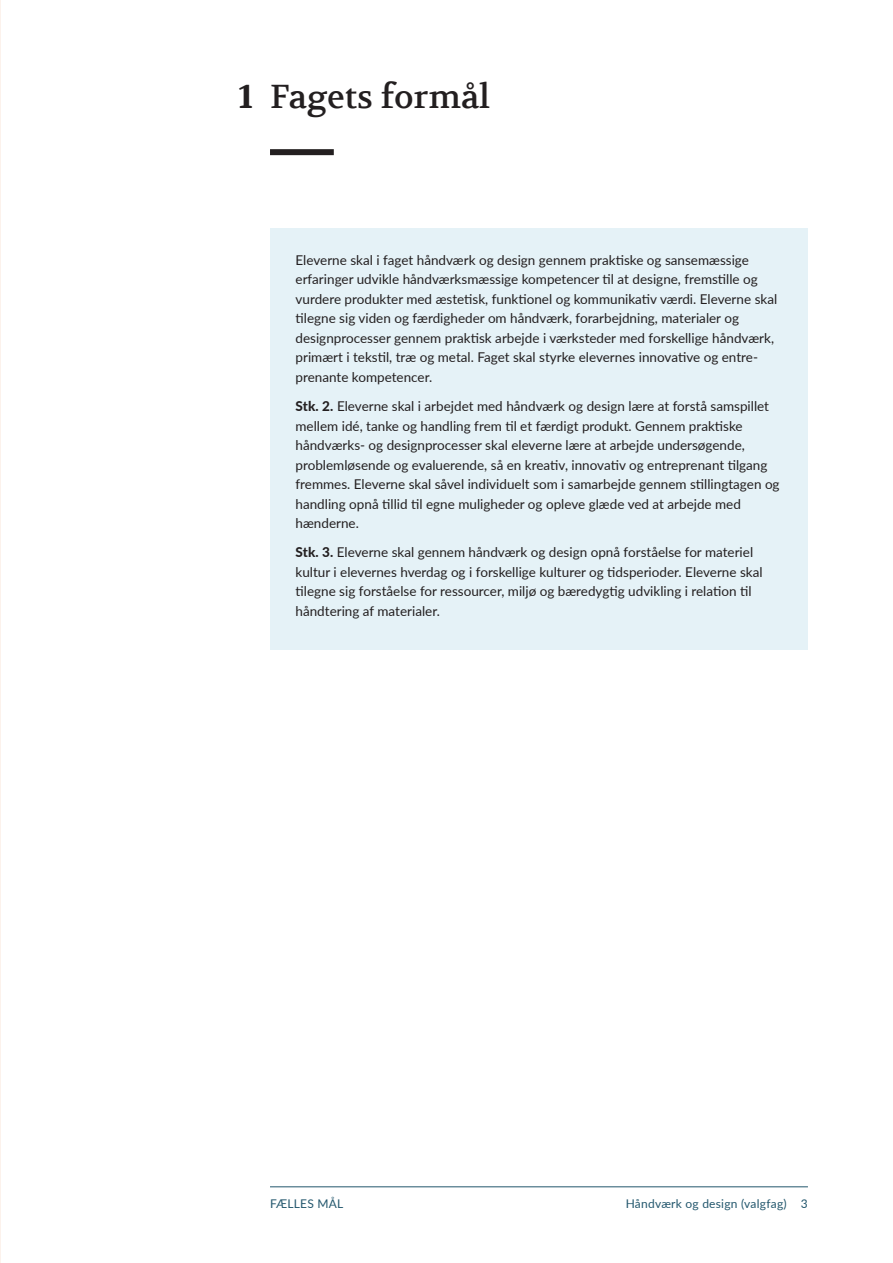
<style>
.page{position:relative;width:893px;height:1263px;background:#fff}
.page>*{position:absolute;margin:0;border:0;box-sizing:border-box;transform-origin:0 0}
.t1{font:33px "Volkhov";color:#231f20}
.t2{font:700 33px "Volkhov";color:#231f20}
.t3{font:13.5px/19.5px "Lato";color:#231f20}
.t4{font:12px "Lato";letter-spacing:.02em;color:#23576d}
.s1{font-weight:800}
</style>
<div class="page">
<div style="left:270px;top:149px;width:64px;height:6px;background:#231f20"></div>
<div style="left:270px;top:228px;width:538px;height:422px;background:#e5f2f7"></div>
<hr style="left:270px;top:1186px;width:538px;height:1px;background:#23576d">
<h2 class="t2" style="left:238px;top:77px;width:16px">1</h2>
<h2 class="t1" style="left:270px;top:76px;width:222px">Fagets formål</h2>
<p class="t3" style="left:296px;top:250px;width:483px">Eleverne skal i faget håndværk og design gennem praktiske og sansemæssige erfaringer udvikle håndværksmæssige kompetencer til at designe, fremstille og vurdere produkter med æstetisk, funktionel og kommunikativ værdi. Eleverne skal tilegne sig viden og færdigheder om håndværk, forarbejdning, materialer og designprocesser gennem praktisk arbejde i værksteder med forskellige håndværk, primært i tekstil, træ og metal. Faget skal styrke elevernes innovative og entre&shy;prenante kompetencer.</p>
<p class="t3" style="left:296px;top:396px;width:486px"><span class="s1">Stk. 2.</span> Eleverne skal i arbejdet med håndværk og design lære at forstå samspillet mellem idé, tanke og handling frem til et færdigt produkt. Gennem praktiske håndværks- og designprocesser skal eleverne lære at arbejde undersøgende, problemløsende og evaluerende, så en kreativ, innovativ og entreprenant tilgang fremmes. Eleverne skal såvel individuelt som i samarbejde gennem stillingtagen og handling opnå tillid til egne muligheder og opleve glæde ved at arbejde med hænderne.</p>
<p class="t3" style="left:296px;top:542px;width:469px"><span class="s1">Stk. 3.</span> Eleverne skal gennem håndværk og design opnå forståelse for materiel kultur i elevernes hverdag og i forskellige kulturer og tidsperioder. Eleverne skal tilegne sig forståelse for ressourcer, miljø og bæredygtig udvikling i relation til håndtering af materialer.</p>
<p class="t4" style="left:270px;top:1195px;width:75px">Fælles Mål</p>
<p class="t4" style="left:626px;top:1195px;width:184px">Håndværk og design (valgfag) 3</p>
</div>
